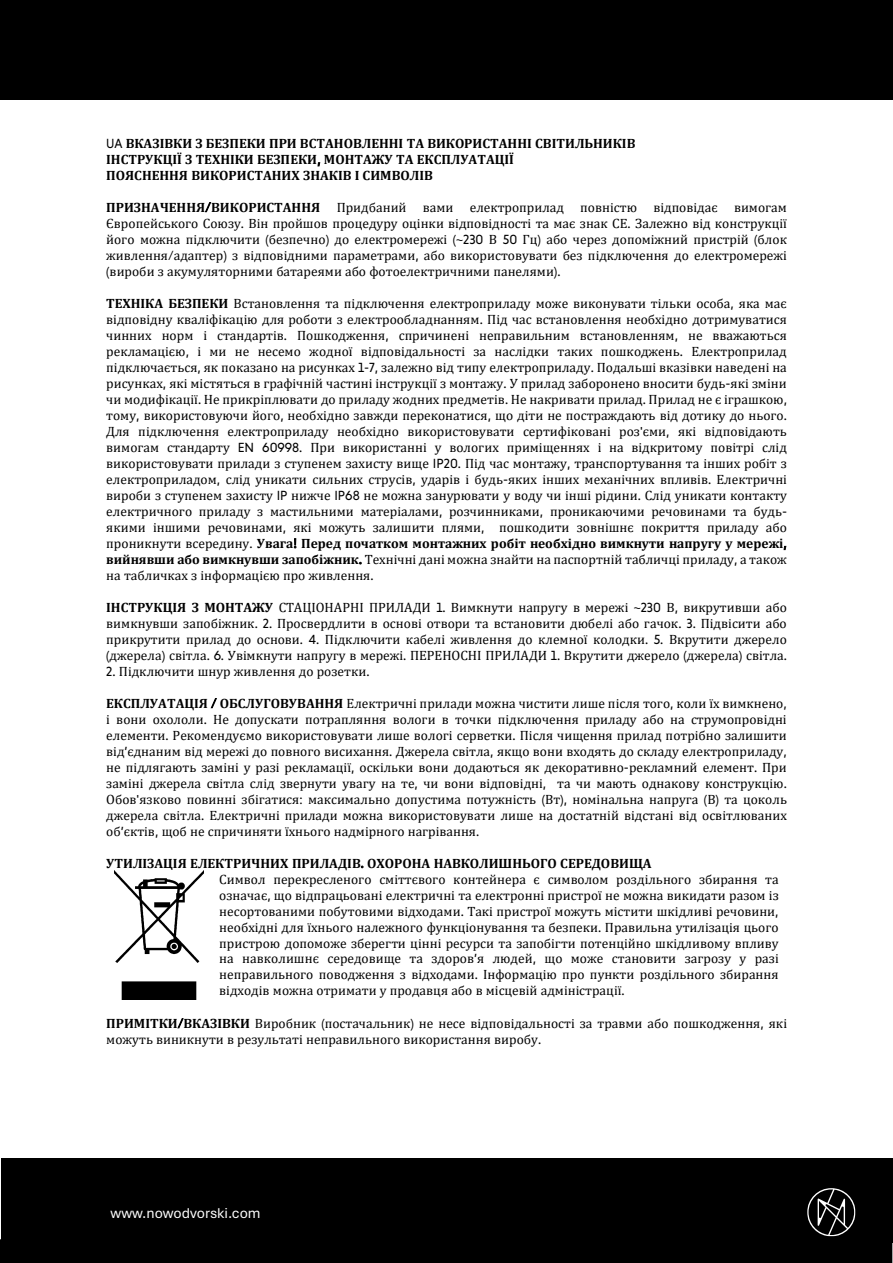
<style>
.page{position:relative;width:893px;height:1263px;background:#fff}
.page>*{position:absolute;margin:0;border:0;box-sizing:border-box;transform-origin:0 0}
.t1{font:15px "Aptos";color:#fff}
.t2{font:13.5px/16px "Cambria";color:#000;text-align:justify}
.t3{font:700 13.5px "Cambria";color:#000}
.s1{font-family:"Niveau Grotesk";font-weight:400}
.s2{font-weight:700}
.s3{font-family:"Niveau Grotesk"}
</style>
<div class="page">
<div style="left:1px;top:1159px;width:447px;height:84px;background:#000"></div>
<div style="left:456px;top:1159px;width:430px;height:28px;background:#000"></div>
<div style="left:0;top:0;width:892px;height:99px;background:#000"></div>
<div style="left:0;top:1188px;width:892px;height:75px;background:#000"></div>
<img style="left:114px;top:871px;width:89px;height:128px">
<p class="t3" style="left:106px;top:135px;width:531px"><span class="s1">UA</span> ВКАЗІВКИ З БЕЗПЕКИ ПРИ ВСТАНОВЛЕННІ ТА ВИКОРИСТАННІ СВІТИЛЬНИКІВ</p>
<p class="t3" style="left:106px;top:151px;width:409px">ІНСТРУКЦІЇ З ТЕХНІКИ БЕЗПЕКИ<span class="s1">,</span> МОНТАЖУ ТА ЕКСПЛУАТАЦІЇ</p>
<p class="t3" style="left:106px;top:167px;width:328px">ПОЯСНЕННЯ ВИКОРИСТАНИХ ЗНАКІВ І СИМВОЛІВ</p>
<p class="t2" style="left:106px;top:199px;width:682px"><span class="s2">ПРИЗНАЧЕННЯ</span><span class="s3">/</span><span class="s2">ВИКОРИСТАННЯ</span> Придбаний вами електроприлад повністю відповідає вимогам Європейського Союзу<span class="s3">.</span> Він пройшов процедуру оцінки відповідності та має знак СЕ<span class="s3">.</span> Залежно від конструкції його можна підключити <span class="s3">(</span>безпечно<span class="s3">)</span> до електромережі <span class="s3">(~230</span> В <span class="s3">50</span> Гц<span class="s3">)</span> або через допоміжний пристрій <span class="s3">(</span>блок живлення<span class="s3">/</span>адаптер<span class="s3">)</span> з відповідними параметрами<span class="s3">,</span> або використовувати без підключення до електромережі <span class="s3">(</span>вироби з акумуляторними батареями або фотоелектричними панелями<span class="s3">).</span></p>
<p class="t2" style="left:106px;top:295px;width:682px"><span class="s2">ТЕХНІКА БЕЗПЕКИ</span> Встановлення та підключення електроприладу може виконувати тільки особа<span class="s3">,</span> яка має відповідну кваліфікацію для роботи з електрообладнанням<span class="s3">.</span> Під час встановлення необхідно дотримуватися чинних норм і стандартів<span class="s3">.</span> Пошкодження<span class="s3">,</span> спричинені неправильним встановленням<span class="s3">,</span> не вважаються рекламацією<span class="s3">,</span> і ми не несемо жодної відповідальності за наслідки таких пошкоджень<span class="s3">.</span> Електроприлад підключається<span class="s3">,</span> як показано на рисунках <span class="s3">1-7,</span> залежно від типу електроприладу<span class="s3">.</span> Подальші вказівки наведені на рисунках<span class="s3">,</span> які містяться в графічній частині інструкції з монтажу<span class="s3">.</span> У прилад заборонено вносити будь<span class="s3">-</span>які зміни чи модифікації<span class="s3">.</span> Не прикріплювати до приладу жодних предметів<span class="s3">.</span> Не накривати прилад<span class="s3">.</span> Прилад не є іграшкою<span class="s3">, </span>тому<span class="s3">,</span> використовуючи його<span class="s3">,</span> необхідно завжди переконатися<span class="s3">,</span> що діти не постраждають від дотику до нього<span class="s3">.<br></span>Для підключення електроприладу необхідно використовувати сертифіковані роз<span class="s3">'</span>єми<span class="s3">,</span> які відповідають вимогам стандарту <span class="s3">EN 60998.</span> При використанні у вологих приміщеннях і на відкритому повітрі слід використовувати прилади з ступенем захисту вище <span class="s3">IP20.</span> Під час монтажу<span class="s3">,</span> транспортування та інших робіт з електроприладом<span class="s3">,</span> слід уникати сильних струсів<span class="s3">,</span> ударів і будь<span class="s3">-</span>яких інших механічних впливів<span class="s3">.</span> Електричні вироби з ступенем захисту <span class="s3">IP</span> нижче <span class="s3">IP68</span> не можна занурювати у воду чи інші рідини<span class="s3">.</span> Слід уникати контакту електричного приладу з мастильними матеріалами<span class="s3">,</span> розчинниками<span class="s3">,</span> проникаючими речовинами та будь&shy;якими іншими речовинами<span class="s3">,</span> які можуть залишити плями<span class="s3">,</span> пошкодити зовнішнє покриття приладу або проникнути всередину<span class="s3">.</span> <span class="s2">Увага</span><span class="s3">!</span> <span class="s2">Перед початком монтажних робіт необхідно вимкнути напругу у мережі</span><span class="s3">, </span><span class="s2">вийнявши або вимкнувши запобіжник</span><span class="s3">.</span> Технічні дані можна знайти на паспортній табличці приладу<span class="s3">,</span> а також на табличках з інформацією про живлення<span class="s3">.</span></p>
<p class="t2" style="left:106px;top:599px;width:682px"><span class="s2">ІНСТРУКЦІЯ З МОНТАЖУ</span> СТАЦІОНАРНІ ПРИЛАДИ <span class="s3">1.</span> Вимкнути напругу в мережі <span class="s3">~230</span> В<span class="s3">,</span> викрутивши або вимкнувши запобіжник<span class="s3">. 2.</span> Просвердлити в основі отвори та встановити дюбелі або гачок<span class="s3">. 3.</span> Підвісити або прикрутити прилад до основи<span class="s3">. 4.</span> Підключити кабелі живлення до клемної колодки<span class="s3">. 5.</span> Вкрутити джерело <span class="s3">(</span>джерела<span class="s3">)</span> світла<span class="s3">. 6.</span> Увімкнути напругу в мережі<span class="s3">.</span> ПЕРЕНОСНІ ПРИЛАДИ <span class="s3">1.</span> Вкрутити джерело <span class="s3">(</span>джерела<span class="s3">)</span> світла<span class="s3">.</span></p>
<p class="t2" style="left:106px;top:663px;width:265px"><span class="s3">2.</span> Підключити шнур живлення до розетки<span class="s3">.</span></p>
<p class="t2" style="left:106px;top:695px;width:682px"><span class="s2">ЕКСПЛУАТАЦІЯ</span> <span class="s3">/</span> <span class="s2">ОБСЛУГОВУВАННЯ</span> Електричні прилади можна чистити лише після того<span class="s3">,</span> коли їх вимкнено<span class="s3">, </span>і вони охололи<span class="s3">.</span> Не допускати потрапляння вологи в точки підключення приладу або на струмопровідні елементи<span class="s3">.</span> Рекомендуємо використовувати лише вологі серветки<span class="s3">.</span> Після чищення прилад потрібно залишити від<span class="s3">’</span>єднаним від мережі до повного висихання<span class="s3">.</span> Джерела світла<span class="s3">,</span> якщо вони входять до складу електроприладу<span class="s3">, </span>не підлягають заміні у разі рекламації<span class="s3">,</span> оскільки вони додаються як декоративно<span class="s3">-</span>рекламний елемент<span class="s3">.</span> При заміні джерела світла слід звернути увагу на те<span class="s3">,</span> чи вони відповідні<span class="s3">,</span> та чи мають однакову конструкцію<span class="s3">.<br></span>Обов<span class="s3">'</span>язково повинні збігатися<span class="s3">:</span> максимально допустима потужність <span class="s3">(</span>Вт<span class="s3">),</span> номінальна напруга <span class="s3">(</span>В<span class="s3">)</span> та цоколь джерела світла<span class="s3">.</span> Електричні прилади можна використовувати лише на достатній відстані від освітлюваних об<span class="s3">’</span>єктів<span class="s3">,</span> щоб не спричиняти їхнього надмірного нагрівання<span class="s3">.</span></p>
<p class="t3" style="left:106px;top:855px;width:547px">УТИЛІЗАЦІЯ ЕЛЕКТРИЧНИХ ПРИЛАДІВ<span class="s1">.</span> ОХОРОНА НАВКОЛИШНЬОГО СЕРЕДОВИЩА</p>
<p class="t2" style="left:219px;top:871px;width:561px">Символ перекресленого сміттєвого контейнера є символом роздільного збирання та означає<span class="s3">,</span> що відпрацьовані електричні та електронні пристрої не можна викидати разом із несортованими побутовими відходами<span class="s3">.</span> Такі пристрої можуть містити шкідливі речовини<span class="s3">, </span>необхідні для їхнього належного функціонування та безпеки<span class="s3">.</span> Правильна утилізація цього пристрою допоможе зберегти цінні ресурси та запобігти потенційно шкідливому впливу на навколишнє середовище та здоров<span class="s3">’</span>я людей<span class="s3">,</span> що може становити загрозу у разі неправильного поводження з відходами<span class="s3">.</span> Інформацію про пункти роздільного збирання відходів можна отримати у продавця або в місцевій адміністрації<span class="s3">.</span></p>
<p class="t2" style="left:106px;top:1015px;width:682px"><span class="s2">ПРИМІТКИ</span><span class="s3">/</span><span class="s2">ВКАЗІВКИ</span> Виробник <span class="s3">(</span>постачальник<span class="s3">)</span> не несе відповідальності за травми або пошкодження<span class="s3">,</span> які можуть виникнути в результаті неправильного використання виробу<span class="s3">.</span></p>
<p class="t1" style="left:110px;top:1204px;width:152px">www.nowodvorski.com</p>
</div>
